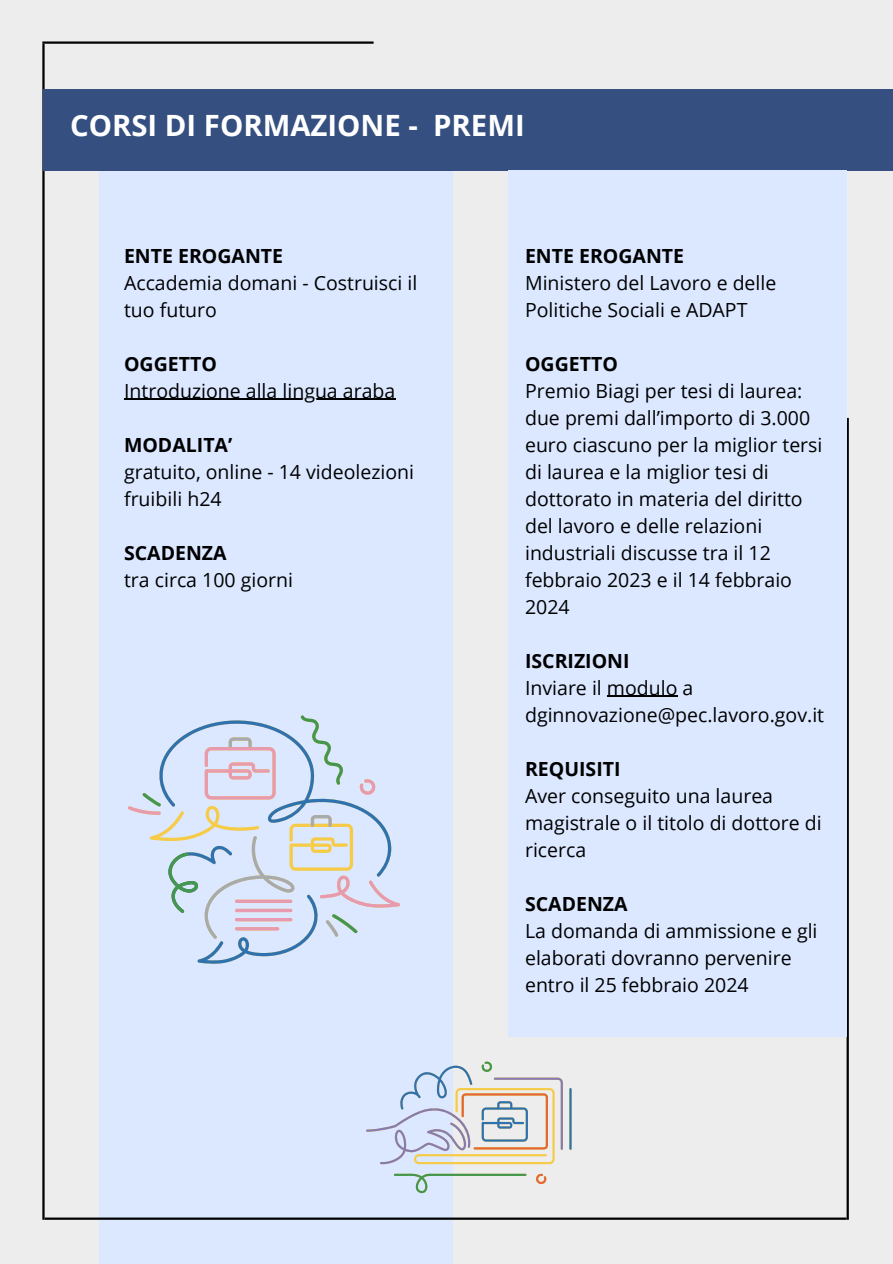
<style>
.page{position:relative;width:893px;height:1264px;background:#fff}
.page>*{position:absolute;margin:0;border:0;box-sizing:border-box;transform-origin:0 0}
.t1{font:700 29.25px "Open Sans";color:#fff}
.t2{font:19.5px/27px "Open Sans";color:#000}
.t3{font:700 19.5px "Open Sans";color:#000}
</style>
<div class="page">
<div style="left:0;top:0;width:892px;height:1263px;background:#ededed"></div>
<hr style="left:846px;top:418px;width:2px;height:801px;background:#000">
<hr style="left:42px;top:44px;width:3px;height:1175px;background:#000">
<div style="left:100px;top:89px;width:353px;height:1174px;background:#dbe8ff"></div>
<div style="left:43px;top:89px;width:849px;height:81px;background:#344f80"></div>
<hr style="left:42px;top:41px;width:331px;height:3px;background:#000">
<hr style="left:45px;top:1217px;width:801px;height:2px;background:#000">
<div style="left:508px;top:170px;width:338px;height:867px;background:#dbe8ff"></div>
<svg style="left:197px;top:934px;width:142px;height:30px"></svg>
<svg style="left:204px;top:934px;width:134px;height:5px"></svg>
<svg style="left:171px;top:715px;width:187px;height:219px"></svg>
<svg style="left:128px;top:746px;width:272px;height:184px"></svg>
<svg style="left:366px;top:1061px;width:205px;height:132px"></svg>
<hr style="left:607px;top:696px;width:70px;height:1px;background:#000">
<hr style="left:124px;top:399px;width:271px;height:1px;background:#000">
<h1 class="t1" style="left:70px;top:105px;width:456px">CORSI DI FORMAZIONE - PREMI</h1>
<p class="t3" style="left:124px;top:242px;width:160px">ENTE EROGANTE</p>
<p class="t2" style="left:124px;top:268px;width:295px">Accademia domani - Costruisci il tuo futuro</p>
<p class="t3" style="left:124px;top:350px;width:94px">OGGETTO</p>
<p class="t2" style="left:124px;top:376px;width:273px">Introduzione alla lingua araba</p>
<p class="t3" style="left:124px;top:431px;width:110px">MODALITA’</p>
<p class="t2" style="left:124px;top:457px;width:291px">gratuito, online - 14 videolezioni fruibili h24</p>
<p class="t3" style="left:124px;top:539px;width:104px">SCADENZA</p>
<p class="t2" style="left:124px;top:565px;width:170px">tra circa 100 giorni</p>
<p class="t3" style="left:525px;top:242px;width:160px">ENTE EROGANTE</p>
<p class="t2" style="left:525px;top:268px;width:253px">Ministero del Lavoro e delle<br>Politiche Sociali e ADAPT</p>
<p class="t3" style="left:525px;top:350px;width:94px">OGGETTO</p>
<p class="t2" style="left:525px;top:376px;width:299px">Premio Biagi per tesi di laurea: due premi dall’importo di 3.000 euro ciascuno per la miglior tersi di laurea e la miglior tesi di dottorato in materia del diritto del lavoro e delle relazioni industriali discusse tra il 12 febbraio 2023 e il 14 febbraio<br>2024</p>
<p class="t3" style="left:525px;top:647px;width:106px">ISCRIZIONI</p>
<p class="t2" style="left:525px;top:673px;width:300px">Inviare il modulo a dginnovazione@pec.lavoro.gov.it</p>
<p class="t3" style="left:525px;top:755px;width:97px">REQUISITI</p>
<p class="t2" style="left:525px;top:781px;width:298px">Aver conseguito una laurea magistrale o il titolo di dottore di ricerca</p>
<p class="t3" style="left:525px;top:890px;width:104px">SCADENZA</p>
<p class="t2" style="left:525px;top:916px;width:294px">La domanda di ammissione e gli elaborati dovranno pervenire entro il 25 febbraio 2024</p>
</div>
